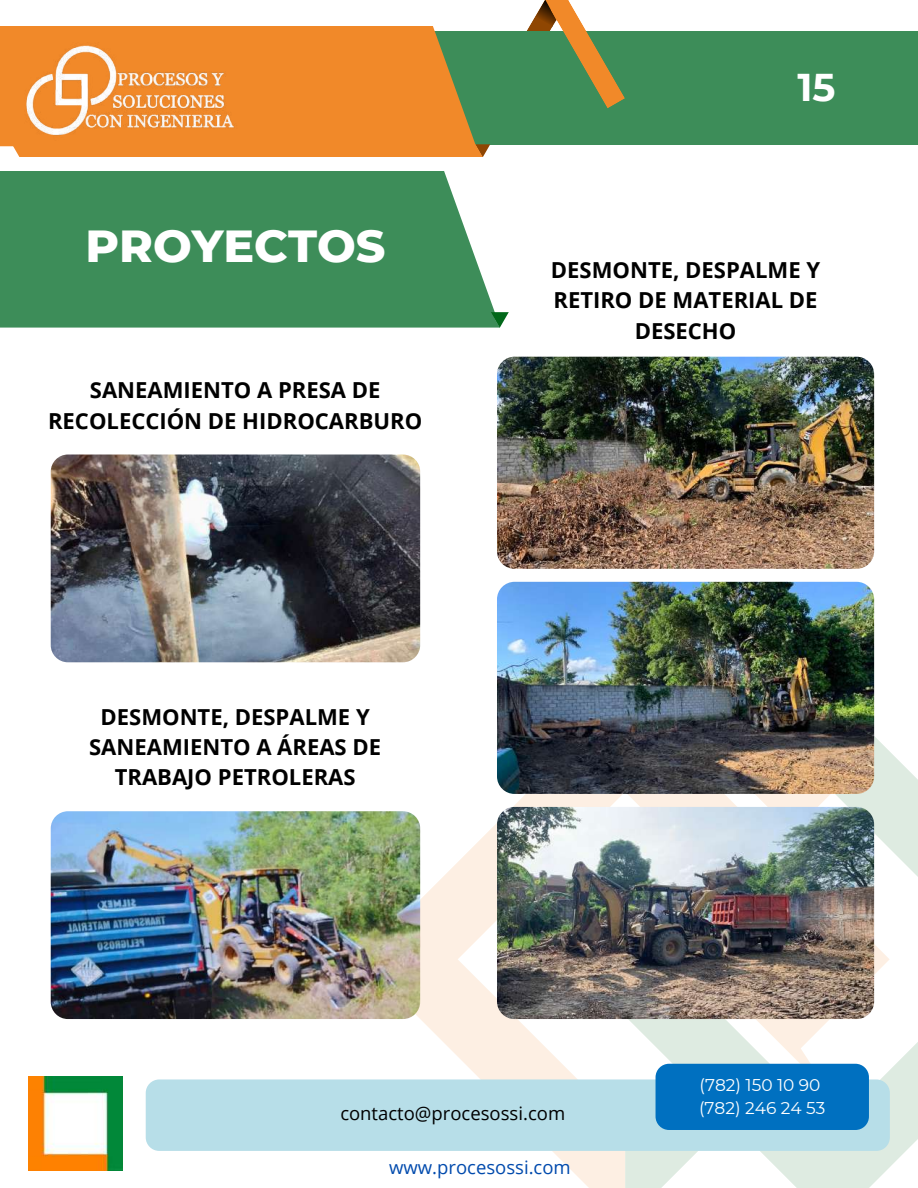
<style>
.page{position:relative;width:918px;height:1188px;background:#fff}
.page>*{position:absolute;margin:0;border:0;box-sizing:border-box;transform-origin:0 0}
.t1{font:800 45.75px "Montserrat";color:#fff}
.t2{font:700 38.7px "Montserrat";color:#fff}
.t3{font:700 22.05px/30.3px "Open Sans";color:#000;text-align:center}
.t4{font:18.45px "Open Sans";color:#000}
.t5{font:18.45px "Open Sans";color:#004aad}
.t6{font:16.95px/23.7px "Montserrat";color:#fff}
</style>
<div class="page">
<div style="left:411px;top:31px;width:507px;height:113px;background:#3d8d59"></div>
<svg style="left:290px;top:0;width:335px;height:157px"></svg>
<svg style="left:0;top:26px;width:476px;height:120px;background:#de8a30"></svg>
<svg style="left:407px;top:781px;width:161px;height:386px;fill:#fdefe3"></svg>
<svg style="left:568px;top:695px;width:350px;height:493px"></svg>
<div style="left:0;top:171px;width:495px;height:141px;background:#3d8d59"></div>
<img style="left:28px;top:1076px;width:95px;height:95px">
<div style="left:146px;top:1079px;width:743px;height:72px;background:#b7dee8;border-radius:14px"></div>
<div style="left:656px;top:1064px;width:213px;height:66px;background:#0070c0;border-radius:14px"></div>
<img style="left:2px;top:26px;width:288px;height:156px">
<svg style="left:0;top:312px;width:509px;height:16px;background:#42905d"></svg>
<img style="left:51px;top:455px;width:369px;height:207px;border-radius:17px">
<img style="left:497px;top:357px;width:377px;height:212px;border-radius:18px">
<img style="left:51px;top:811px;width:369px;height:208px;border-radius:17px">
<img style="left:497px;top:582px;width:377px;height:212px;border-radius:18px">
<img style="left:497px;top:807px;width:377px;height:212px;border-radius:18px">
<h1 class="t1" style="left:85px;top:218px;width:302px">PROYECTOS</h1>
<p class="t3" style="left:48px;top:375px;width:376px">SANEAMIENTO A PRESA DE<br>RECOLECCIÓN DE HIDROCARBURO</p>
<p class="t3" style="left:89px;top:701px;width:293px">DESMONTE, DESPALME Y<br>SANEAMIENTO A ÁREAS DE<br>TRABAJO PETROLERAS</p>
<h2 class="t2" style="left:797px;top:63px;width:40px">15</h2>
<p class="t3" style="left:551px;top:254px;width:271px">DESMONTE, DESPALME Y<br>RETIRO DE MATERIAL DE<br>DESECHO</p>
<p class="t4" style="left:340px;top:1100px;width:226px">contacto@procesossi.com</p>
<p class="t5" style="left:389px;top:1154px;width:183px">www.procesossi.com</p>
<p class="t6" style="left:699px;top:1073px;width:128px">(782) 150 10 90 (782) 246 24 53</p>
</div>
